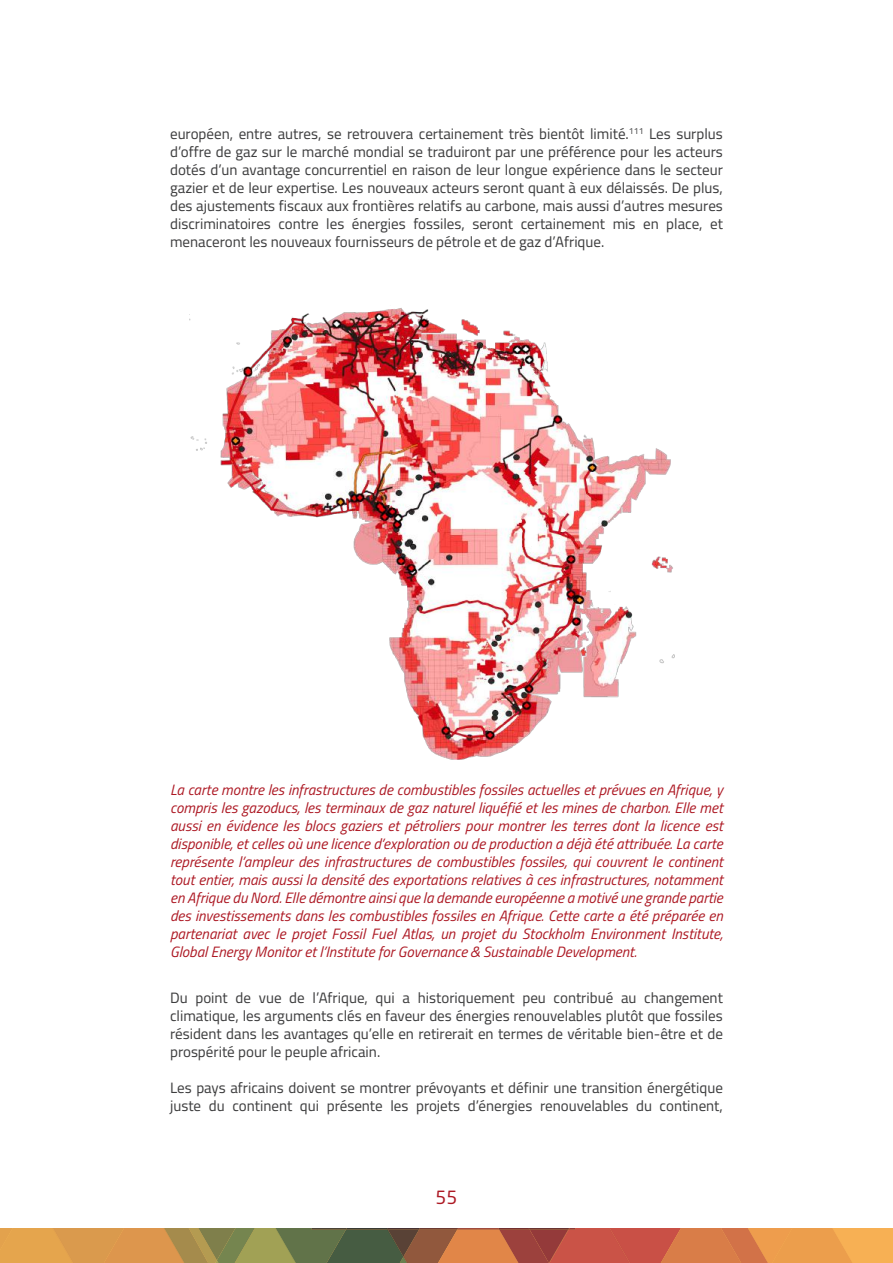
<style>
.page{position:relative;width:893px;height:1263px;background:#fff}
.page>*{position:absolute;margin:0;border:0;box-sizing:border-box;transform-origin:0 0}
.t1{font:18px "Neo Sans W1 G";color:#ad1924}
.t2{font:15px/18px "Cairo";color:#3e3e3f;text-align:justify}
.t3{font:italic 15px/18px "Cairo";color:#ad1924;text-align:justify}
</style>
<div class="page">
<svg style="left:0;top:1229px;width:893px;height:34px;background:#ba7e49"></svg>
<img style="left:189px;top:308px;width:486px;height:451px">
<div style="left:204px;top:706px;width:53px;height:53px;background:#fff"></div>
<p class="t2" style="left:170px;top:125px;width:554px">européen, entre autres, se retrouvera certainement très bientôt limité.<sup>111</sup> Les surplus d’offre de gaz sur le marché mondial se traduiront par une préférence pour les acteurs dotés d’un avantage concurrentiel en raison de leur longue expérience dans le secteur gazier et de leur expertise. Les nouveaux acteurs seront quant à eux délaissés. De plus, des ajustements fiscaux aux frontières relatifs au carbone, mais aussi d’autres mesures discriminatoires contre les énergies fossiles, seront certainement mis en place, et menaceront les nouveaux fournisseurs de pétrole et de gaz d’Afrique.</p>
<p class="t3" style="left:170px;top:779px;width:554px">La carte montre les infrastructures de combustibles fossiles actuelles et prévues en Afrique, y compris les gazoducs, les terminaux de gaz naturel liquéfié et les mines de charbon. Elle met aussi en évidence les blocs gaziers et pétroliers pour montrer les terres dont la licence est disponible, et celles où une licence d’exploration ou de production a déjà été attribuée. La carte représente l’ampleur des infrastructures de combustibles fossiles, qui couvrent le continent tout entier, mais aussi la densité des exportations relatives à ces infrastructures, notamment en Afrique du Nord. Elle démontre ainsi que la demande européenne a motivé une grande partie des investissements dans les combustibles fossiles en Afrique. Cette carte a été préparée en partenariat avec le projet Fossil Fuel Atlas, un projet du Stockholm Environment Institute, Global Energy Monitor et l’Institute for Governance &amp; Sustainable Development.</p>
<p class="t2" style="left:170px;top:989px;width:554px">Du point de vue de l’Afrique, qui a historiquement peu contribué au changement climatique, les arguments clés en faveur des énergies renouvelables plutôt que fossiles résident dans les avantages qu’elle en retirerait en termes de véritable bien-être et de prospérité pour le peuple africain.</p>
<p class="t2" style="left:170px;top:1079px;width:554px">Les pays africains doivent se montrer prévoyants et définir une transition énergétique juste du continent qui présente les projets d’énergies renouvelables du continent,</p>
<p class="t1" style="left:436px;top:1187px;width:23px">55</p>
</div>
